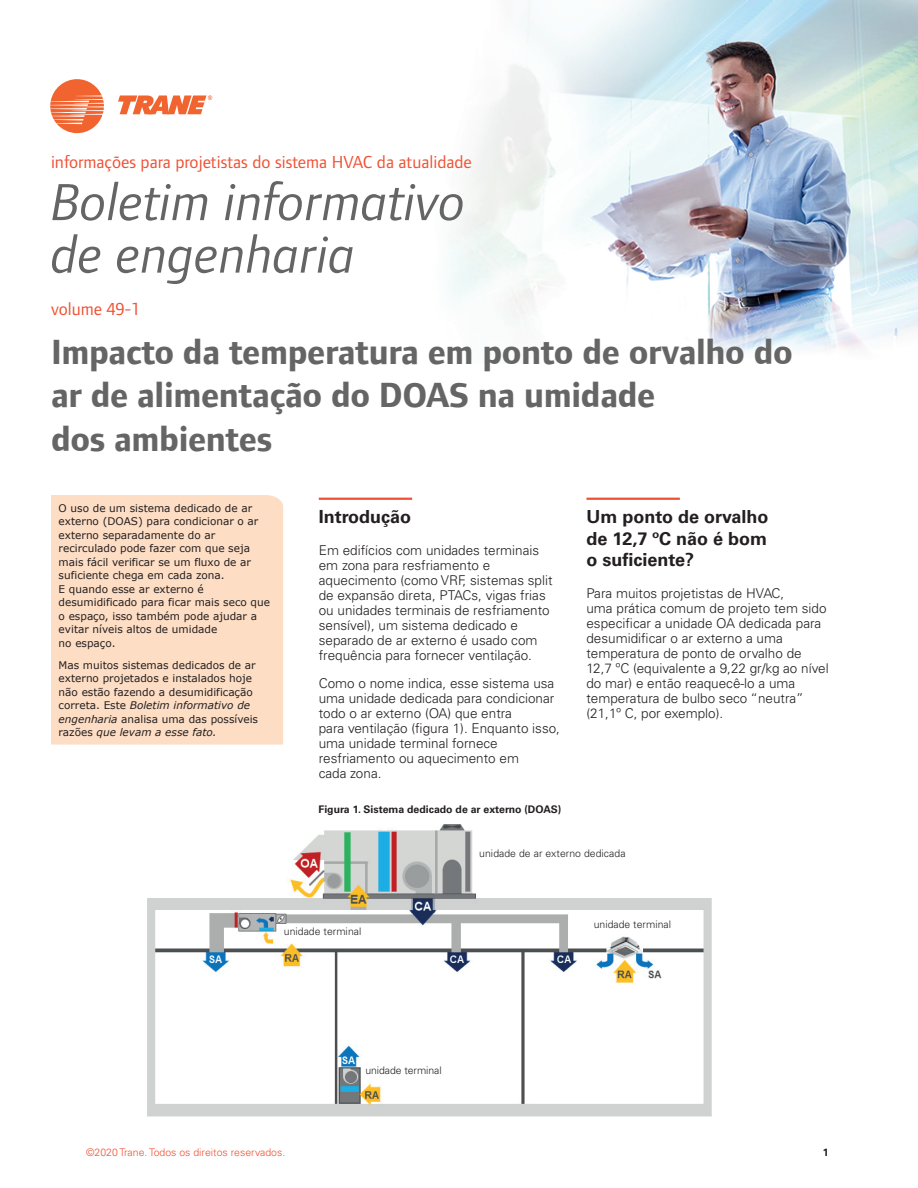
<style>
.page{position:relative;width:918px;height:1188px;background:#fff}
.page>*{position:absolute;margin:0;border:0;box-sizing:border-box;transform-origin:0 0}
.txt{font:italic 54px/52.5px "Foundry Form Sans";color:#656565}
.txt-2{font:700 36px/43.2px "Foundry Form Sans";letter-spacing:-.01em;color:#656565}
.txt-3{font:18px "Foundry Form Sans";color:#f05133}
.tit{font:700 18px/21.6px "Univers LT Std";color:#231f20;text-align:justify}
.txt-4{font:300 13.5px/15px "Univers LT Std";color:#231f20}
.txt-5{font:10.5px/13.5px "Verdana";color:#231f20}
.t1{font:300 10.5px "Univers LT Std";color:#231f20}
.legenda_img{font:700 10.5px "Univers LT Std";color:#231f20}
.t2{font:300 10.5px "Univers";color:#f05133}
.t3{font:700 10.5px "Univers";color:#231f20}
.s1{font-style:italic}
</style>
<div class="page">
<img style="left:74px;top:0;width:844px;height:359px">
<svg style="left:118px;top:95px;width:94px;height:19px"></svg>
<svg style="left:50px;top:79px;width:54px;height:54px"></svg>
<div style="left:51px;top:495px;width:232px;height:250px;background:#fdddc4"></div>
<hr style="left:319px;top:498px;width:93px;height:2px;background:#f05133">
<hr style="left:586px;top:498px;width:94px;height:2px;background:#f05133">
<img style="left:147px;top:824px;width:565px;height:293px">
<p class="txt-3" style="left:51px;top:152px;width:422px">informações para projetistas do sistema HVAC da atualidade</p>
<p class="txt" style="left:51px;top:177px;width:416px">Boletim informativo de engenharia</p>
<p class="txt-3" style="left:51px;top:299px;width:91px">volume 49-1</p>
<p class="txt-2" style="left:51px;top:331px;width:743px">Impacto da temperatura em ponto de orvalho do ar de alimentação do DOAS na umidade<br>dos ambientes</p>
<p class="txt-5" style="left:59px;top:501px;width:213px">O uso de um sistema dedicado de ar externo (DOAS) para condicionar o ar externo separadamente do ar recirculado pode fazer com que seja mais fácil verificar se um fluxo de ar suficiente chega em cada zona.<br>E quando esse ar externo é desumidificado para ficar mais seco que o espaço, isso também pode ajudar a evitar níveis altos de umidade<br>no espaço.</p>
<p class="txt-5" style="left:59px;top:658px;width:201px">Mas muitos sistemas dedicados de ar externo projetados e instalados hoje não estão fazendo a desumidificação correta. Este <span class="s1">Boletim informativo de engenharia</span> analisa uma das possíveis razões <span class="s1">que levam a esse fato.</span></p>
<p class="tit" style="left:319px;top:506px;width:94px">Introdução</p>
<p class="txt-4" style="left:319px;top:543px;width:235px">Em edifícios com unidades terminais em zona para resfriamento e aquecimento (como VRF, sistemas split de expansão direta, PTACs, vigas frias ou unidades terminais de resfriamento sensível), um sistema dedicado e separado de ar externo é usado com frequência para fornecer ventilação.</p>
<p class="txt-4" style="left:319px;top:676px;width:243px">Como o nome indica, esse sistema usa uma unidade dedicada para condicionar todo o ar externo (OA) que entra<br>para ventilação (figura 1). Enquanto isso, uma unidade terminal fornece resfriamento ou aquecimento em<br>cada zona.</p>
<p class="tit" style="left:586px;top:506px;width:183px">Um ponto de orvalho de 12,7 ºC não é bom o suficiente?</p>
<p class="txt-4" style="left:586px;top:586px;width:244px">Para muitos projetistas de HVAC,<br>uma prática comum de projeto tem sido especificar a unidade OA dedicada para desumidificar o ar externo a uma temperatura de ponto de orvalho de 12,7 ºC (equivalente a 9,22 gr/kg ao nível do mar) e então reaquecê-lo a uma temperatura de bulbo seco “neutra” (21,1º C, por exemplo).</p>
<p class="legenda_img" style="left:319px;top:803px;width:244px">Figura 1. Sistema dedicado de ar externo (DOAS)</p>
<p class="t1" style="left:479px;top:846px;width:148px">unidade de ar externo dedicada</p>
<p class="t1" style="left:284px;top:925px;width:79px">unidade terminal</p>
<p class="t1" style="left:594px;top:918px;width:79px">unidade terminal</p>
<p class="t1" style="left:365px;top:1064px;width:78px">unidade terminal</p>
<p class="t2" style="left:86px;top:1146px;width:201px">©2020 Trane. Todos os direitos reservados.</p>
<p class="t3" style="left:823px;top:1146px;width:7px">1</p>
</div>
